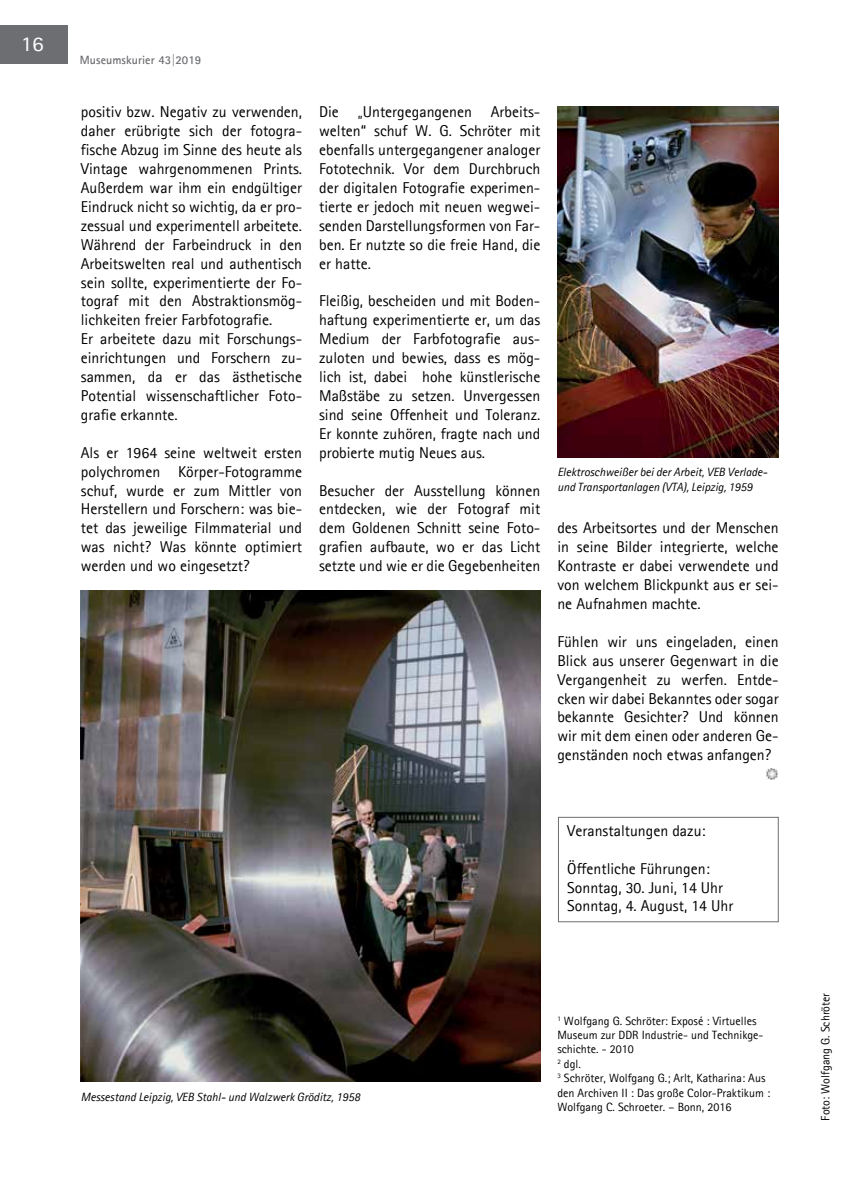
<style>
.page{position:relative;width:851px;height:1191px;background:#fff}
.page>*{position:absolute;margin:0;border:0;box-sizing:border-box;transform-origin:0 0}
.t1{font:21px "Agfa Rotis Sans Serif";color:#fff;scale:1.1 1}
.t2{font:15.75px/18.9px "Agfa Rotis Sans Serif";color:#000;text-align:justify}
.t3{font:12px/14.4px "Agfa Rotis Sans Serif";color:#000}
.t4{font:italic 12px/14.4px "Agfa Rotis Sans Serif";color:#000}
.t5{font:700 12px "Agfa Rotis Sans Serif";letter-spacing:.005em;color:#6d6e71}
</style>
<div class="page">
<div style="left:0;top:26px;width:68px;height:38px;background:#6d6e71"></div>
<img style="left:81px;top:590px;width:459px;height:491px">
<div style="left:558px;top:817px;width:220px;height:105px;border:1px solid #6d6e71"></div>
<img style="left:557px;top:106px;width:221px;height:352px">
<svg style="left:766px;top:768px;width:11px;height:11px"></svg>
<h1 class="t1" style="left:21px;top:31px;width:22px">16</h1>
<p class="t5" style="left:80px;top:52px;width:123px">Museumskurier 43|2019</p>
<p class="t2" style="left:81px;top:102px;width:223px;text-align:left">positiv bzw. Negativ zu verwenden, daher erübrigte sich der fotogra&shy;fische Abzug im Sinne des heute als Vintage wahrgenommenen Prints.<br>Außerdem war ihm ein endgültiger Eindruck nicht so wichtig, da er pro&shy;zessual und experimentell arbeitete.<br>Während der Farbeindruck in den Arbeitswelten real und authentisch sein sollte, experimentierte der Fo&shy;tograf mit den Abstraktionsmög&shy;lichkeiten freier Farbfotografie.<br>Er arbeitete dazu mit Forschungs&shy;einrichtungen und Forschern zu&shy;sammen, da er das ästhetische Potential wissenschaftlicher Foto&shy;grafie erkannte.</p>
<p class="t2" style="left:81px;top:443px;width:223px">Als er 1964 seine weltweit ersten polychromen Körper-Fotogramme schuf, wurde er zum Mittler von Herstellern und Forschern: was bie&shy;tet das jeweilige Filmmaterial und was nicht? Was könnte optimiert werden und wo eingesetzt?</p>
<p class="t2" style="left:319px;top:102px;width:223px">Die „Untergegangenen Arbeits&shy;welten“ schuf W. G. Schröter mit ebenfalls untergegangener analoger Fototechnik. Vor dem Durchbruch der digitalen Fotografie experimen&shy;tierte er jedoch mit neuen wegwei&shy;senden Darstellungsformen von Far&shy;ben. Er nutzte so die freie Hand, die er hatte.</p>
<p class="t2" style="left:319px;top:291px;width:223px">Fleißig, bescheiden und mit Boden&shy;haftung experimentierte er, um das Medium der Farbfotografie aus&shy;zuloten und bewies, dass es mög&shy;lich ist, dabei hohe künstlerische Maßstäbe zu setzen. Unvergessen sind seine Offenheit und Toleranz.<br>Er konnte zuhören, fragte nach und probierte mutig Neues aus.</p>
<p class="t2" style="left:319px;top:480px;width:223px">Besucher der Ausstellung können entdecken, wie der Fotograf mit dem Goldenen Schnitt seine Foto&shy;grafien aufbaute, wo er das Licht setzte und wie er die Gegebenheiten</p>
<p class="t4" style="left:557px;top:465px;width:212px">Elektroschweißer bei der Arbeit, VEB Verlade&shy;und Transportanlagen (VTA), Leipzig, 1959</p>
<p class="t2" style="left:557px;top:518px;width:223px">des Arbeitsortes und der Menschen in seine Bilder integrierte, welche Kontraste er dabei verwendete und von welchem Blickpunkt aus er sei&shy;ne Aufnahmen machte.</p>
<p class="t2" style="left:557px;top:632px;width:223px">Fühlen wir uns eingeladen, einen Blick aus unserer Gegenwart in die Vergangenheit zu werfen. Entde&shy;cken wir dabei Bekanntes oder sogar bekannte Gesichter? Und können wir mit dem einen oder anderen Ge&shy;genständen noch etwas anfangen?</p>
<p class="t2" style="left:567px;top:821px;width:140px">Veranstaltungen dazu:</p>
<p class="t2" style="left:567px;top:858px;width:167px;text-align:left">Öffentliche Führungen:<br>Sonntag, 30. Juni, 14 Uhr<br>Sonntag, 4. August, 14 Uhr</p>
<p class="t4" style="left:81px;top:1089px;width:281px">Messestand Leipzig, VEB Stahl- und Walzwerk Gröditz, 1958</p>
<p class="t3" style="left:557px;top:1013px;width:214px"><sup>1</sup> Wolfgang G. Schröter: Exposé : Virtuelles Museum zur DDR Industrie- und Technikge&shy;schichte. - 2010<br><sup>2</sup> dgl.<br><sup>3</sup> Schröter, Wolfgang G.; Arlt, Katharina: Aus den Archiven II : Das große Color-Praktikum :<br>Wolfgang C. Schroeter. – Bonn, 2016</p>
<p class="t3" style="left:818px;top:1120px;width:129px;rotate:-90deg">Foto: Wolfgang G. Schröter</p>
</div>
